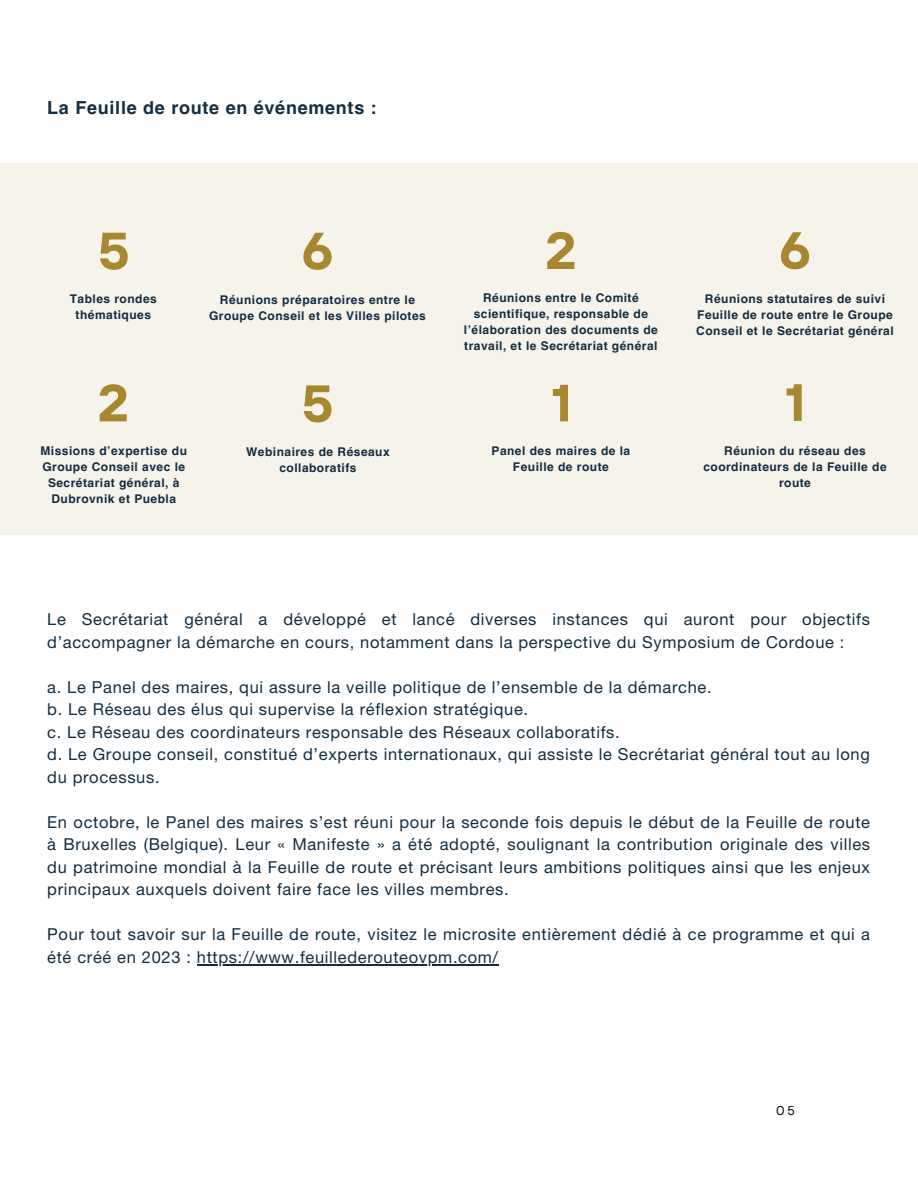
<style>
.page{position:relative;width:918px;height:1188px;background:#fff}
.page>*{position:absolute;margin:0;border:0;box-sizing:border-box;transform-origin:0 0}
.t1{font:700 52.2px "TT Interphases";color:#a7872f}
.t2{font:700 18px "Helvetica LT Pro";letter-spacing:.04em;color:#132d41}
.t3{font:16.5px/22.5px "Helvetica Neue LT Std";letter-spacing:.04em;color:#132d41}
.t4{font:12.75px "TT Interphases";color:#000001}
.t5{font:700 12px/16px "Helvetica LT Pro";letter-spacing:.04em;color:#132d41;text-align:center}
</style>
<div class="page">
<div style="left:0;top:163px;width:918px;height:372px;background:#f6f3ea"></div>
<hr style="left:197px;top:964px;width:302px;height:1px;background:#132d41">
<h1 class="t2" style="left:47px;top:101px;width:331px">La Feuille de route en événements :</h1>
<p class="t1" style="left:98px;top:217px;width:33px">5</p>
<p class="t1" style="left:302px;top:217px;width:33px">6</p>
<p class="t1" style="left:545px;top:217px;width:33px">2</p>
<p class="t1" style="left:779px;top:217px;width:33px">6</p>
<p class="t5" style="left:70px;top:292px;width:89px">Tables rondes thématiques</p>
<p class="t5" style="left:209px;top:293px;width:218px">Réunions préparatoires entre le<br>Groupe Conseil et les Villes pilotes</p>
<p class="t5" style="left:464px;top:291px;width:195px">Réunions entre le Comité scientifique, responsable de l’élaboration des documents de travail, et le Secrétariat général</p>
<p class="t5" style="left:696px;top:292px;width:199px">Réunions statutaires de suivi<br>Feuille de route entre le Groupe<br>Conseil et le Secrétariat général</p>
<p class="t1" style="left:98px;top:369px;width:33px">2</p>
<p class="t1" style="left:302px;top:370px;width:33px">5</p>
<p class="t1" style="left:551px;top:369px;width:22px">1</p>
<h2 class="t1" style="left:785px;top:369px;width:22px">1</h2>
<p class="t5" style="left:40px;top:444px;width:148px">Missions d’expertise du<br>Groupe Conseil avec le<br>Secrétariat général, à<br>Dubrovnik et Puebla</p>
<p class="t5" style="left:246px;top:445px;width:145px">Webinaires de Réseaux collaboratifs</p>
<p class="t5" style="left:492px;top:444px;width:140px">Panel des maires de la<br>Feuille de route</p>
<p class="t5" style="left:703px;top:444px;width:185px">Réunion du réseau des coordinateurs de la Feuille de route</p>
<h2 class="t3" style="left:47px;top:611px;width:824px">Le Secrétariat général a développé et lancé diverses instances qui auront pour objectifs d’accompagner la démarche en cours, notamment dans la perspective du Symposium de Cordoue :</h2>
<h2 class="t3" style="left:47px;top:678px;width:824px">a. Le Panel des maires, qui assure la veille politique de l’ensemble de la démarche.<br>b. Le Réseau des élus qui supervise la réflexion stratégique.<br>c. Le Réseau des coordinateurs responsable des Réseaux collaboratifs.<br>d. Le Groupe conseil, constitué d’experts internationaux, qui assiste le Secrétariat général tout au long du processus.</h2>
<h2 class="t3" style="left:47px;top:813px;width:824px;text-align:justify">En octobre, le Panel des maires s’est réuni pour la seconde fois depuis le début de la Feuille de route à Bruxelles (Belgique). Leur « Manifeste » a été adopté, soulignant la contribution originale des villes du patrimoine mondial à la Feuille de route et précisant leurs ambitions politiques ainsi que les enjeux principaux auxquels doivent faire face les villes membres.</h2>
<p class="t3" style="left:47px;top:926px;width:824px">Pour tout savoir sur la Feuille de route, visitez le microsite entièrement dédié à ce programme et qui a été créé en 2023 : https://www.feuillederouteovpm.com/</p>
<p class="t4" style="left:776px;top:1102px;width:20px">05</p>
</div>
